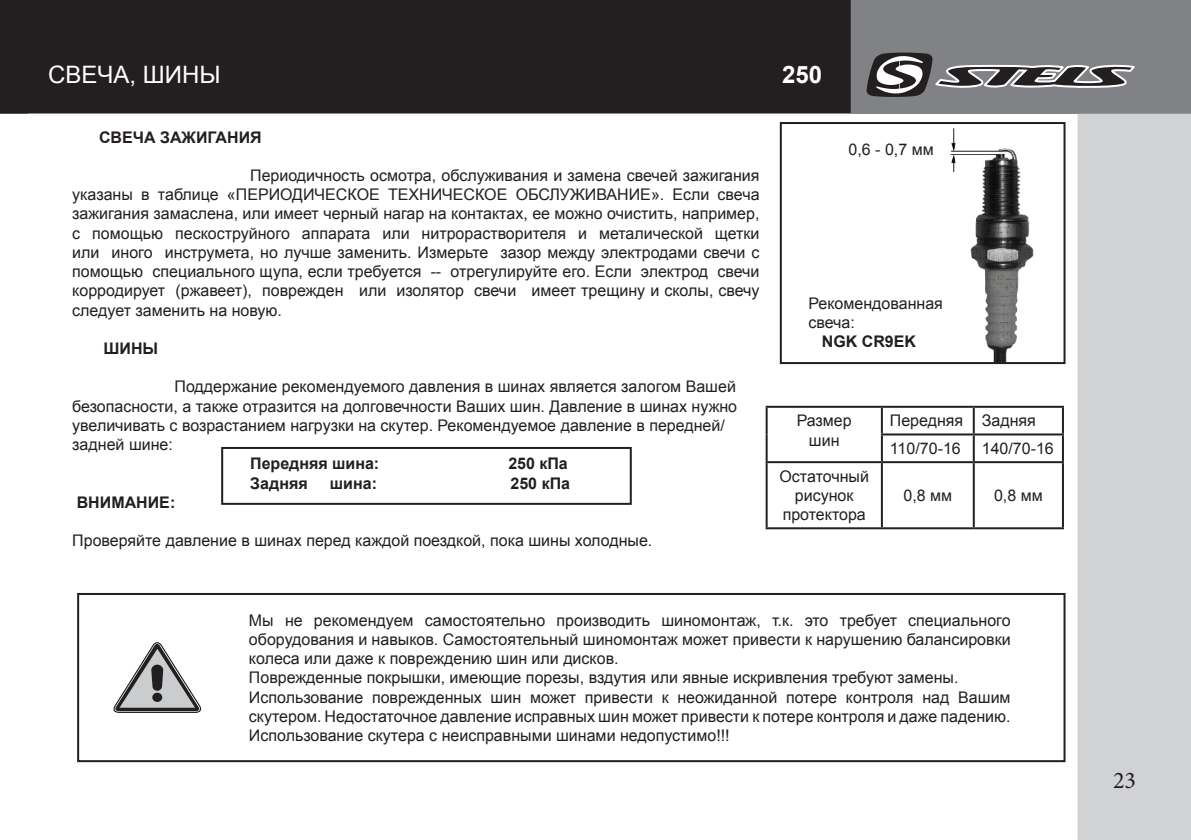
<style>
.page{position:relative;width:1191px;height:840px;background:#fff}
.page>*{position:absolute;margin:0;border:0;box-sizing:border-box;transform-origin:0 0}
.t1{font:24px "Arial";color:#fff}
.t2{font:700 24px "Arial";color:#fff}
.t3{font:24px "Minion Pro";color:#231f20}
.t4{font:16px/19.2px "Arial";color:#231f20;text-align:justify}
.t5{font:700 16px "Arial";color:#231f20}
</style>
<div class="page">
<div style="left:0;top:0;width:850px;height:113px;background:#231f20"></div>
<div style="left:1077px;top:113px;width:114px;height:726px;background:#d1d2d4"></div>
<svg style="left:850px;top:0;width:341px;height:113px;background:#7e7f82"></svg>
<img style="left:950px;top:128px;width:84px;height:233px">
<div style="left:221px;top:446px;width:411px;height:58px;border:2px solid #231f20"></div>
<div style="left:780px;top:122px;width:285px;height:242px;border:2px solid #231f20"></div>
<hr style="left:765px;top:405px;width:117px;height:2px;background:#231f20">
<hr style="left:765px;top:407px;width:2px;height:27px;background:#231f20">
<hr style="left:882px;top:405px;width:91px;height:2px;background:#231f20">
<hr style="left:881px;top:407px;width:2px;height:26px;background:#231f20">
<hr style="left:973px;top:405px;width:91px;height:2px;background:#231f20">
<hr style="left:972px;top:407px;width:2px;height:26px;background:#231f20">
<hr style="left:1062px;top:407px;width:2px;height:26px;background:#231f20">
<hr style="left:765px;top:434px;width:2px;height:27px;background:#231f20">
<hr style="left:881px;top:433px;width:92px;height:2px;background:#231f20">
<hr style="left:881px;top:435px;width:2px;height:26px;background:#231f20">
<hr style="left:973px;top:433px;width:91px;height:2px;background:#231f20">
<hr style="left:972px;top:435px;width:2px;height:26px;background:#231f20">
<hr style="left:1062px;top:435px;width:2px;height:26px;background:#231f20">
<hr style="left:765px;top:461px;width:117px;height:2px;background:#231f20">
<hr style="left:765px;top:463px;width:2px;height:64px;background:#231f20">
<hr style="left:882px;top:461px;width:91px;height:2px;background:#231f20">
<hr style="left:881px;top:463px;width:2px;height:64px;background:#231f20">
<hr style="left:973px;top:461px;width:91px;height:2px;background:#231f20">
<hr style="left:972px;top:463px;width:2px;height:64px;background:#231f20">
<hr style="left:1062px;top:463px;width:2px;height:64px;background:#231f20">
<hr style="left:765px;top:527px;width:117px;height:2px;background:#231f20">
<hr style="left:882px;top:527px;width:91px;height:2px;background:#231f20">
<hr style="left:973px;top:527px;width:91px;height:2px;background:#231f20">
<div style="left:77px;top:592px;width:988px;height:169px;border:2px solid #231f20"></div>
<svg style="left:113px;top:642px;width:89px;height:71px"></svg>
<p class="t1" style="left:48px;top:59px;width:174px">СВЕЧА, ШИНЫ</p>
<p class="t2" style="left:782px;top:59px;width:42px">250</p>
<p class="t5" style="left:99px;top:126px;width:164px">СВЕЧА ЗАЖИГАНИЯ</p>
<p class="t4" style="left:72px;top:166px;width:689px;text-indent:178px">Периодичность осмотра, обслуживания и замена свечей зажигания указаны в таблице «ПЕРИОДИЧЕСКОЕ ТЕХНИЧЕСКОЕ ОБСЛУЖИВАНИЕ». Если свеча зажигания замаслена, или имеет черный нагар на контактах, ее можно очистить, например, с помощью пескоструйного аппарата или нитрорастворителя и металической щетки или иного инструмета, но лучше заменить. Измерьте зазор между электродами свечи с помощью специального щупа, если требуется -- отрегулируйте его. Если электрод свечи корродирует (ржавеет), поврежден или изолятор свечи имеет трещину и сколы, свечу следует заменить на новую.</p>
<p class="t5" style="left:103px;top:337px;width:56px">ШИНЫ</p>
<p class="t4" style="left:72px;top:377px;width:666px;text-align:left;text-indent:102px">Поддержание рекомендуемого давления в шинах является залогом Вашей безопасности, а также отразится на долговечности Ваших шин. Давление в шинах нужно увеличивать с возрастанием нагрузки на скутер. Рекомендуемое давление в передней/ задней шине:</p>
<p class="t5" style="left:250px;top:453px;width:131px">Передняя шина:</p>
<p class="t5" style="left:508px;top:453px;width:61px">250 кПа</p>
<p class="t5" style="left:250px;top:472px;width:59px">Задняя</p>
<p class="t5" style="left:330px;top:472px;width:49px">шина:</p>
<p class="t5" style="left:510px;top:472px;width:61px">250 кПа</p>
<p class="t5" style="left:77px;top:491px;width:100px">ВНИМАНИЕ:</p>
<p class="t4" style="left:72px;top:531px;width:581px">Проверяйте давление в шинах перед каждой поездкой, пока шины холодные.</p>
<p class="t4" style="left:848px;top:140px;width:87px">0,6 - 0,7 мм</p>
<p class="t4" style="left:808px;top:293px;width:136px">Рекомендованная</p>
<p class="t4" style="left:808px;top:312px;width:48px">свеча:</p>
<p class="t5" style="left:822px;top:331px;width:96px">NGK CR9EK</p>
<p class="t4" style="left:796px;top:411px;width:56px">Размер</p>
<p class="t4" style="left:809px;top:430px;width:32px">шин</p>
<p class="t4" style="left:779px;top:466px;width:91px;text-align:center">Остаточный рисунок</p>
<p class="t4" style="left:782px;top:505px;width:85px">протектора</p>
<p class="t4" style="left:890px;top:411px;width:75px">Передняя</p>
<p class="t4" style="left:981px;top:411px;width:56px">Задняя</p>
<p class="t4" style="left:890px;top:439px;width:72px">110/70-16</p>
<p class="t4" style="left:981px;top:439px;width:74px">140/70-16</p>
<p class="t4" style="left:903px;top:485px;width:50px">0,8 мм</p>
<p class="t4" style="left:994px;top:485px;width:50px">0,8 мм</p>
<p class="t4" style="left:249px;top:610px;width:763px">Мы не рекомендуем самостоятельно производить шиномонтаж, т.к. это требует специального оборудования и навыков. Самостоятельный шиномонтаж может привести к нарушению балансировки колеса или даже к повреждению шин или дисков.</p>
<p class="t4" style="left:249px;top:668px;width:711px">Поврежденные покрышки, имеющие порезы, вздутия или явные искривления требуют замены.</p>
<p class="t4" style="left:249px;top:687px;width:763px">Использование поврежденных шин может привести к неожиданной потере контроля над Вашим скутером. Недостаточное давление исправных шин может привести к потере контроля и даже падению.<br>Использование скутера с неисправными шинами недопустимо!!!</p>
<p class="t3" style="left:1113px;top:763px;width:25px">23</p>
</div>
